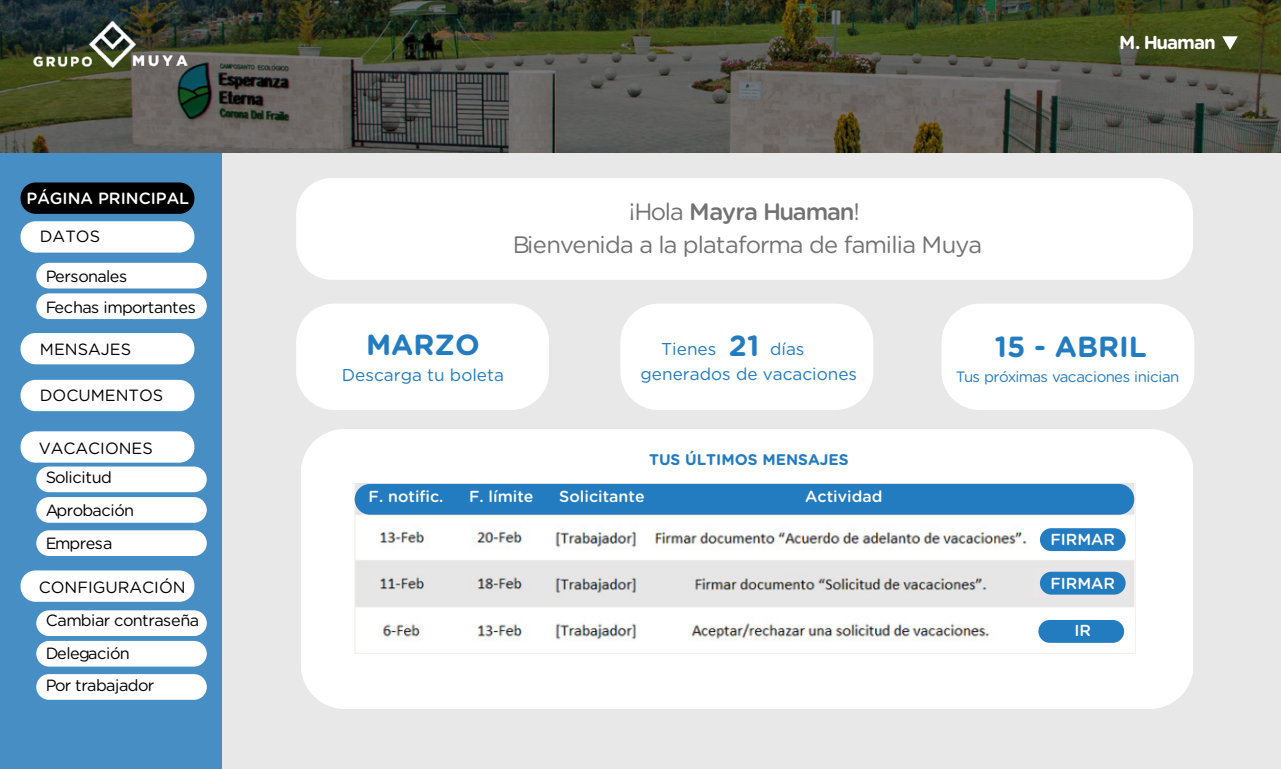
<style>
.page{position:relative;width:1281px;height:769px;background:#e8e8e8}
.page>*{position:absolute;margin:0;border:0;box-sizing:border-box;transform-origin:0 0}
.t1{font:700 29.12px "Gotham Rounded";color:#237cc0}
.t2{font:23.75px/32.9px "Gotham Rounded";letter-spacing:-.04em;color:#727272;text-align:center}
.t3{font:700 18.75px "Gotham Rounded";letter-spacing:-.05em;color:#fff}
.t4{font:17.12px "Gotham Rounded";color:#237cc0}
.t5{font:16.25px/32.6px "Gotham Rounded";letter-spacing:-.025em;color:#000}
.t6{font:16.25px "Gotham Rounded";color:#000}
.t7{font:500 16.25px "Gotham Rounded";color:#fff}
.t8{font:500 15.88px "Gotham Rounded";color:#fff}
.t9{font:700 15.38px "Gotham Rounded";color:#237cc0}
.t10{font:15px "Gotham Rounded";letter-spacing:-.04em;color:#237cc0}
.s1{font-weight:500}
</style>
<div class="page">
<div style="left:301px;top:429px;width:891px;height:280px;background:#fff"></div>
<img style="left:355px;top:483px;width:780px;height:171px">
<div style="left:1033px;top:522px;width:96px;height:29px;background:#fff"></div>
<div style="left:1033px;top:617px;width:96px;height:29px;background:#fff"></div>
<svg style="left:1033px;top:568px;width:96px;height:30px"></svg>
<div style="left:1040px;top:528px;width:85px;height:23px;background:#237cc0;border-radius:11px"></div>
<div style="left:1040px;top:572px;width:85px;height:22px;background:#237cc0;border-radius:11px"></div>
<div style="left:1038px;top:620px;width:86px;height:23px;background:#237cc0;border-radius:11px"></div>
<div style="left:355px;top:484px;width:779px;height:31px;background:#237cc0;border-radius:15px"></div>
<div style="left:0;top:153px;width:222px;height:616px;background:#468ec3"></div>
<div style="left:21px;top:182px;width:173px;height:32px;background:#000;border-radius:15px"></div>
<div style="left:21px;top:221px;width:173px;height:32px;background:#fff;border-radius:15px"></div>
<div style="left:21px;top:333px;width:173px;height:31px;background:#fff;border-radius:15px"></div>
<div style="left:21px;top:380px;width:173px;height:31px;background:#fff;border-radius:15px"></div>
<div style="left:21px;top:431px;width:173px;height:32px;background:#fff;border-radius:15px"></div>
<div style="left:21px;top:570px;width:173px;height:32px;background:#fff;border-radius:15px"></div>
<svg style="left:0;top:0;width:1280px;height:153px;background:#4d4f40"></svg>
<img style="left:0;top:0;width:221px;height:123px">
<div style="left:36px;top:263px;width:171px;height:25px;background:#fff;border-radius:13px"></div>
<div style="left:36px;top:293px;width:171px;height:26px;background:#fff;border-radius:13px"></div>
<div style="left:36px;top:466px;width:171px;height:26px;background:#fff;border-radius:13px"></div>
<div style="left:36px;top:497px;width:171px;height:26px;background:#fff;border-radius:13px"></div>
<div style="left:36px;top:530px;width:171px;height:26px;background:#fff;border-radius:13px"></div>
<div style="left:36px;top:610px;width:171px;height:26px;background:#fff;border-radius:13px"></div>
<div style="left:36px;top:641px;width:171px;height:25px;background:#fff;border-radius:13px"></div>
<div style="left:36px;top:674px;width:171px;height:26px;background:#fff;border-radius:13px"></div>
<svg style="left:1222px;top:36px;width:15px;height:14px"></svg>
<div style="left:296px;top:178px;width:897px;height:102px;background:#fff;border-radius:36px"></div>
<div style="left:296px;top:304px;width:253px;height:106px;background:#fff"></div>
<div style="left:620px;top:304px;width:253px;height:106px;background:#fff"></div>
<div style="left:942px;top:304px;width:252px;height:106px;background:#fff"></div>
<p class="t7" style="left:26px;top:187px;width:164px">PÁGINA PRINCIPAL</p>
<p class="t5" style="left:40px;top:220px;width:62px">DATOS</p>
<p class="t5" style="left:46px;top:259px;width:151px;line-height:31.6px">Personales<br>Fechas importantes</p>
<p class="t6" style="left:40px;top:338px;width:93px">MENSAJES</p>
<p class="t6" style="left:40px;top:384px;width:125px">DOCUMENTOS</p>
<p class="t6" style="left:39px;top:436px;width:116px">VACACIONES</p>
<p class="t5" style="left:46px;top:460px;width:90px">Solicitud<br>Aprobación<br>Empresa</p>
<p class="t6" style="left:39px;top:576px;width:148px">CONFIGURACIÓN</p>
<p class="t5" style="left:46px;top:603px;width:155px">Cambiar contraseña<br>Delegación<br>Por trabajador</p>
<h2 class="t2" style="left:513px;top:194px;width:471px">¡Hola <span class="s1">Mayra Huaman</span>!<br>Bienvenida a la plataforma de familia Muya</h2>
<p class="t3" style="left:1119px;top:29px;width:98px">M. Huaman</p>
<h1 class="t1" style="left:366px;top:324px;width:115px">MARZO</h1>
<h1 class="t1" style="left:729px;top:324px;width:32px">21</h1>
<p class="t4" style="left:640px;top:362px;width:218px">generados de vacaciones</p>
<p class="t4" style="left:661px;top:337px;width:57px">Tienes</p>
<p class="t4" style="left:770px;top:337px;width:36px">días</p>
<p class="t4" style="left:342px;top:363px;width:164px">Descarga tu boleta</p>
<p class="t9" style="left:649px;top:448px;width:201px">TUS ÚLTIMOS MENSAJES</p>
<p class="t8" style="left:369px;top:485px;width:76px">F. notific.</p>
<p class="t8" style="left:469px;top:485px;width:66px">F. límite</p>
<p class="t8" style="left:559px;top:485px;width:87px">Solicitante</p>
<p class="t8" style="left:805px;top:485px;width:79px">Actividad</p>
<h1 class="t1" style="left:995px;top:325px;width:153px">15 - ABRIL</h1>
<p class="t10" style="left:955px;top:366px;width:225px">Tus próximas vacaciones inician</p>
<p class="t8" style="left:1050px;top:528px;width:66px">FIRMAR</p>
<p class="t8" style="left:1050px;top:572px;width:66px">FIRMAR</p>
<p class="t8" style="left:1074px;top:619px;width:18px">IR</p>
</div>
